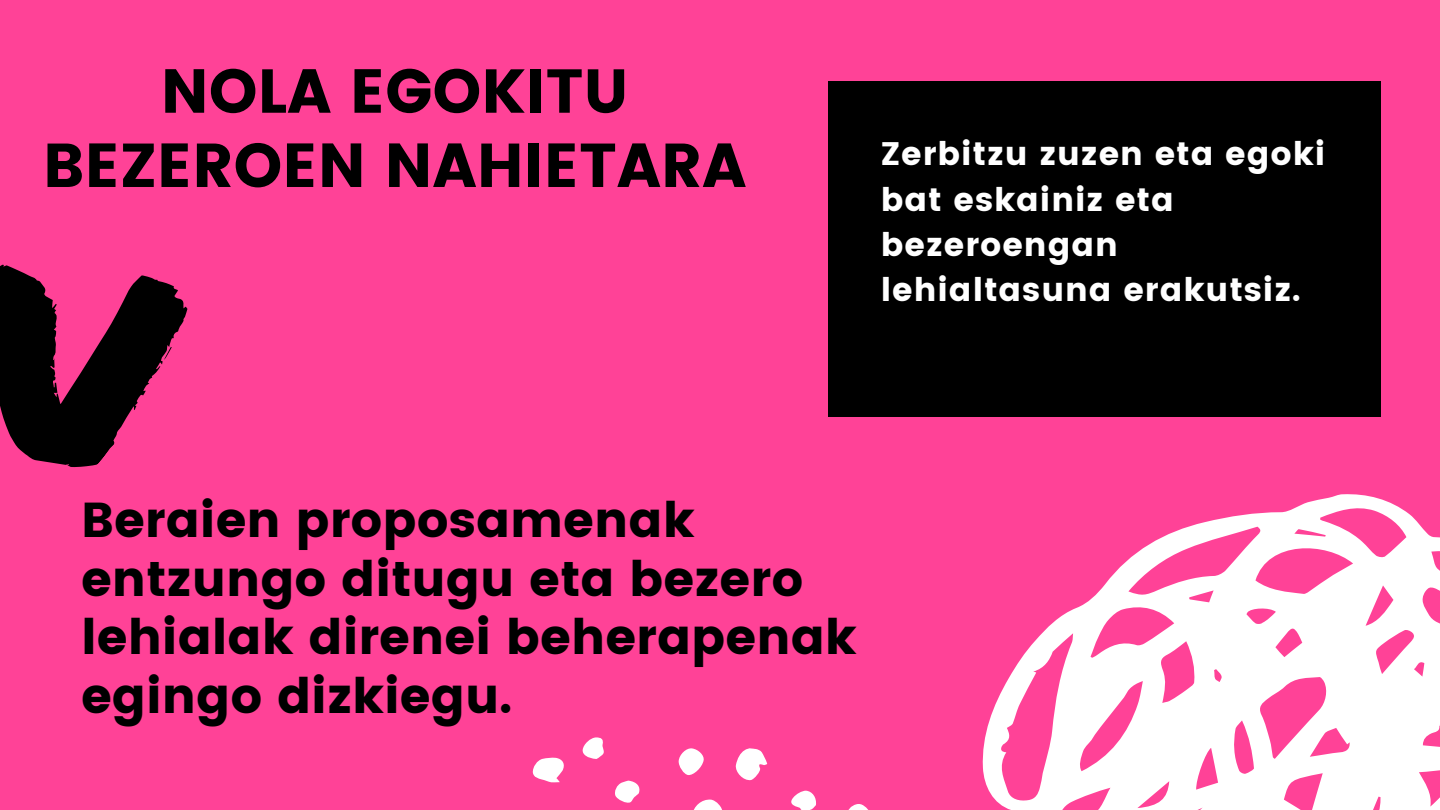
<style>
.page{position:relative;width:1440px;height:810px;background:#ff4297}
.page>*{position:absolute;margin:0;border:0;box-sizing:border-box;transform-origin:0 0}
.t1{font:61.9px/74.2px "Poppins";color:#000;text-align:center}
.t2{font:49px/58.5px "Poppins";color:#000}
.t3{font:32.6px/45.3px "Poppins";letter-spacing:.03em;color:#fff}
</style>
<div class="page">
<div style="left:828px;top:81px;width:552px;height:335px;background:#000"></div>
<svg style="left:982px;top:494px;width:458px;height:316px;fill:#fff"></svg>
<svg style="left:0;top:264px;width:188px;height:204px;fill:#000"></svg>
<svg style="left:162px;top:347px;width:11px;height:13px"></svg>
<svg style="left:693px;top:799px;width:29px;height:11px"></svg>
<svg style="left:735px;top:748px;width:33px;height:33px"></svg>
<svg style="left:532px;top:757px;width:32px;height:26px"></svg>
<svg style="left:678px;top:748px;width:26px;height:27px"></svg>
<svg style="left:848px;top:804px;width:21px;height:6px"></svg>
<svg style="left:615px;top:780px;width:25px;height:23px"></svg>
<svg style="left:791px;top:790px;width:25px;height:20px"></svg>
<svg style="left:582px;top:737px;width:22px;height:22px"></svg>
<p class="t1" style="left:43px;top:54px;width:705px">NOLA EGOKITU<br>BEZEROEN NAHIETARA</p>
<p class="t3" style="left:881px;top:131px;width:446px">Zerbitzu zuzen eta egoki bat eskainiz eta bezeroengan lehialtasuna erakutsiz.</p>
<p class="t2" style="left:81px;top:491px;width:777px">Beraien proposamenak entzungo ditugu eta bezero lehialak direnei beherapenak egingo dizkiegu.</p>
</div>
